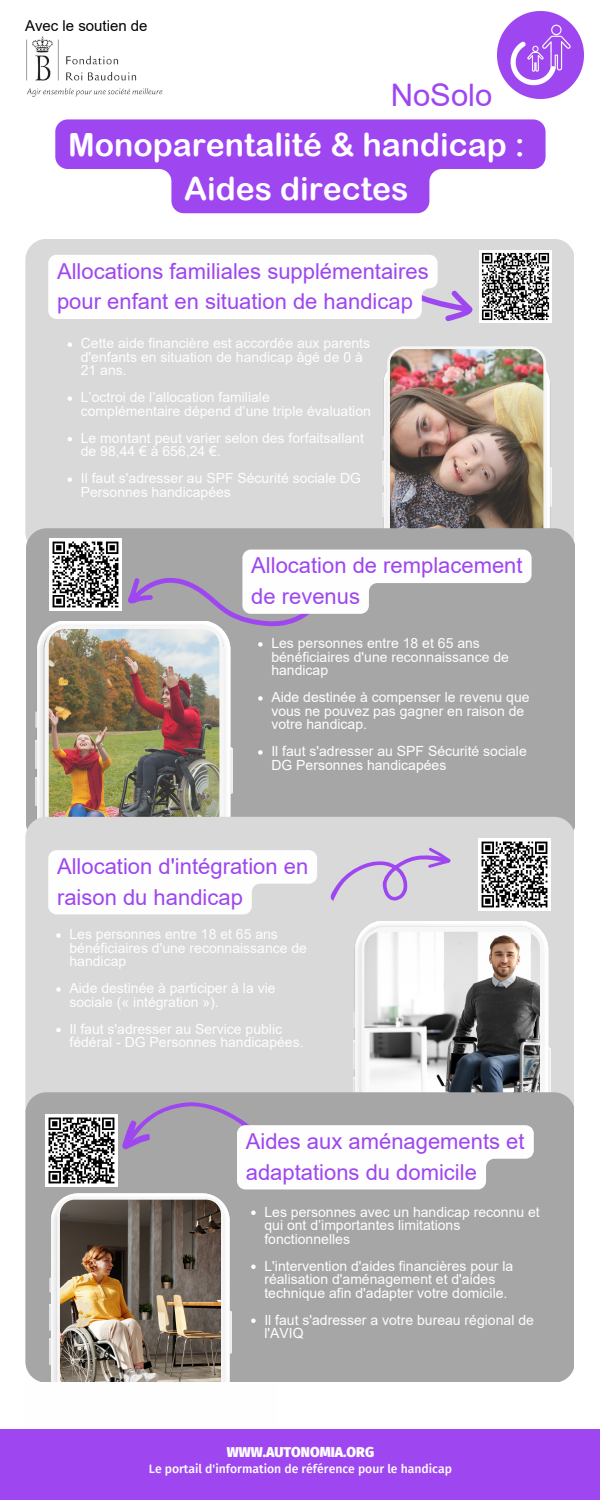
<style>
.page{position:relative;width:600px;height:1500px;background:#fff}
.page>*{position:absolute;margin:0;border:0;box-sizing:border-box;transform-origin:0 0}
.t1{font:32px/44.2px "Arial Rounded MT Bold";color:#fff;text-align:center}
.t2{font:31px "Arial";color:#9e46f0}
.t3{font:22px/30.8px "Arial";color:#9e46f0}
.t4{font:15px "Arial";color:#000}
.t5{font:14px/13.5px "Arial";color:#fefefe}
.t6{font:900 14px "Fira Sans";color:#fefefe}
.t7{font:500 12.2px "Fira Sans";color:#fefefe}
</style>
<div class="page">
<div style="left:25px;top:239px;width:549px;height:297px;background:#d9d9d9"></div>
<div style="left:26px;top:528px;width:548px;height:289px;background:#a6a6a6"></div>
<img style="left:36px;top:621px;width:197px;height:196px">
<img style="left:46px;top:626px;width:177px;height:191px">
<div style="left:25px;top:817px;width:549px;height:275px;background:#d9d9d9"></div>
<img style="left:354px;top:921px;width:197px;height:171px">
<svg style="left:361px;top:929px;width:182px;height:163px"></svg>
<div style="left:25px;top:1092px;width:549px;height:290px;background:#a6a6a6"></div>
<img style="left:50px;top:1194px;width:181px;height:188px">
<img style="left:57px;top:1197px;width:167px;height:185px">
<div style="left:0;top:1429px;width:599px;height:71px;background:#9e46f0"></div>
<img style="left:498px;top:12px;width:86px;height:86px">
<img style="left:26px;top:37px;width:137px;height:60px">
<img style="left:50px;top:538px;width:72px;height:72px">
<img style="left:479px;top:251px;width:72px;height:72px">
<img style="left:46px;top:1114px;width:72px;height:72px">
<img style="left:479px;top:839px;width:72px;height:72px">
<svg style="left:331px;top:848px;width:120px;height:54px;background:#d0c3dc"></svg>
<svg style="left:56px;top:933px;width:5px;height:5px"></svg>
<svg style="left:56px;top:987px;width:5px;height:5px"></svg>
<svg style="left:56px;top:1028px;width:5px;height:4px"></svg>
<svg style="left:258px;top:642px;width:5px;height:5px"></svg>
<svg style="left:258px;top:696px;width:5px;height:5px"></svg>
<svg style="left:258px;top:750px;width:5px;height:5px"></svg>
<svg style="left:55px;top:119px;width:491px;height:94px;fill:#9e46f0"></svg>
<svg style="left:122px;top:1102px;width:412px;height:87px"></svg>
<svg style="left:251px;top:1211px;width:5px;height:4px"></svg>
<svg style="left:251px;top:1265px;width:5px;height:4px"></svg>
<svg style="left:251px;top:1319px;width:5px;height:4px"></svg>
<svg style="left:48px;top:255px;width:425px;height:66px"></svg>
<svg style="left:68px;top:342px;width:4px;height:5px"></svg>
<svg style="left:68px;top:396px;width:4px;height:5px"></svg>
<svg style="left:68px;top:437px;width:4px;height:4px"></svg>
<svg style="left:68px;top:477px;width:4px;height:5px"></svg>
<img style="left:128px;top:346px;width:418px;height:281px">
<svg style="left:48px;top:850px;width:269px;height:64px"></svg>
<p class="t4" style="left:25px;top:17px;width:124px">Avec le soutien de</p>
<h2 class="t2" style="left:391px;top:78px;width:103px">NoSolo</h2>
<h1 class="t1" style="left:68px;top:122px;width:458px">Monoparentalité &amp; handicap :<br>Aides directes</h1>
<h3 class="t3" style="left:57px;top:256px;width:373px">Allocations familiales supplémentaires pour enfant en situation de handicap</h3>
<p class="t5" style="left:81px;top:337px;width:291px">Cette aide financière est accordée aux parents d'enfants en situation de handicap âgé de 0 à<br>21 ans.</p>
<p class="t5" style="left:81px;top:391px;width:292px">L’octroi de l’allocation familiale complémentaire dépend d’une triple évaluation</p>
<p class="t5" style="left:81px;top:431px;width:285px">Le montant peut varier selon des forfaitsallant de 98,44 € à 656,24 €.</p>
<p class="t5" style="left:81px;top:472px;width:282px">Il faut s'adresser au SPF Sécurité sociale DG<br>Personnes handicapées</p>
<h3 class="t3" style="left:251px;top:550px;width:273px">Allocation de remplacement de revenus</h3>
<p class="t5" style="left:271px;top:637px;width:239px">Les personnes entre 18 et 65 ans bénéficiaires d'une reconnaissance de handicap</p>
<p class="t5" style="left:271px;top:691px;width:260px">Aide destinée à compenser le revenu que vous ne pouvez pas gagner en raison de votre handicap.</p>
<p class="t5" style="left:271px;top:745px;width:257px">Il faut s'adresser au SPF Sécurité sociale<br>DG Personnes handicapées</p>
<h3 class="t3" style="left:57px;top:851px;width:253px">Allocation d'intégration en raison du handicap</h3>
<p class="t5" style="left:70px;top:928px;width:239px">Les personnes entre 18 et 65 ans bénéficiaires d'une reconnaissance de handicap</p>
<p class="t5" style="left:70px;top:982px;width:208px">Aide destinée à participer à la vie sociale (« intégration »).</p>
<p class="t5" style="left:70px;top:1022px;width:236px">Il faut s'adresser au Service public fédéral - DG Personnes handicapées.</p>
<h3 class="t3" style="left:246px;top:1126px;width:280px">Aides aux aménagements et adaptations du domicile</h3>
<p class="t5" style="left:264px;top:1205px;width:277px">Les personnes avec un handicap reconnu et qui ont d’importantes limitations fonctionnelles</p>
<p class="t5" style="left:264px;top:1259px;width:250px">L'intervention d'aides financières pour la réalisation d'aménagement et d'aides technique afin d'adapter votre domicile.</p>
<p class="t5" style="left:264px;top:1313px;width:271px">Il faut s'adresser a votre bureau régional de l'AVIQ</p>
<p class="t6" style="left:227px;top:1444px;width:149px">WWW.AUTONOMIA.ORG</p>
<p class="t7" style="left:149px;top:1461px;width:305px">Le portail d'information de référence pour le handicap</p>
</div>
